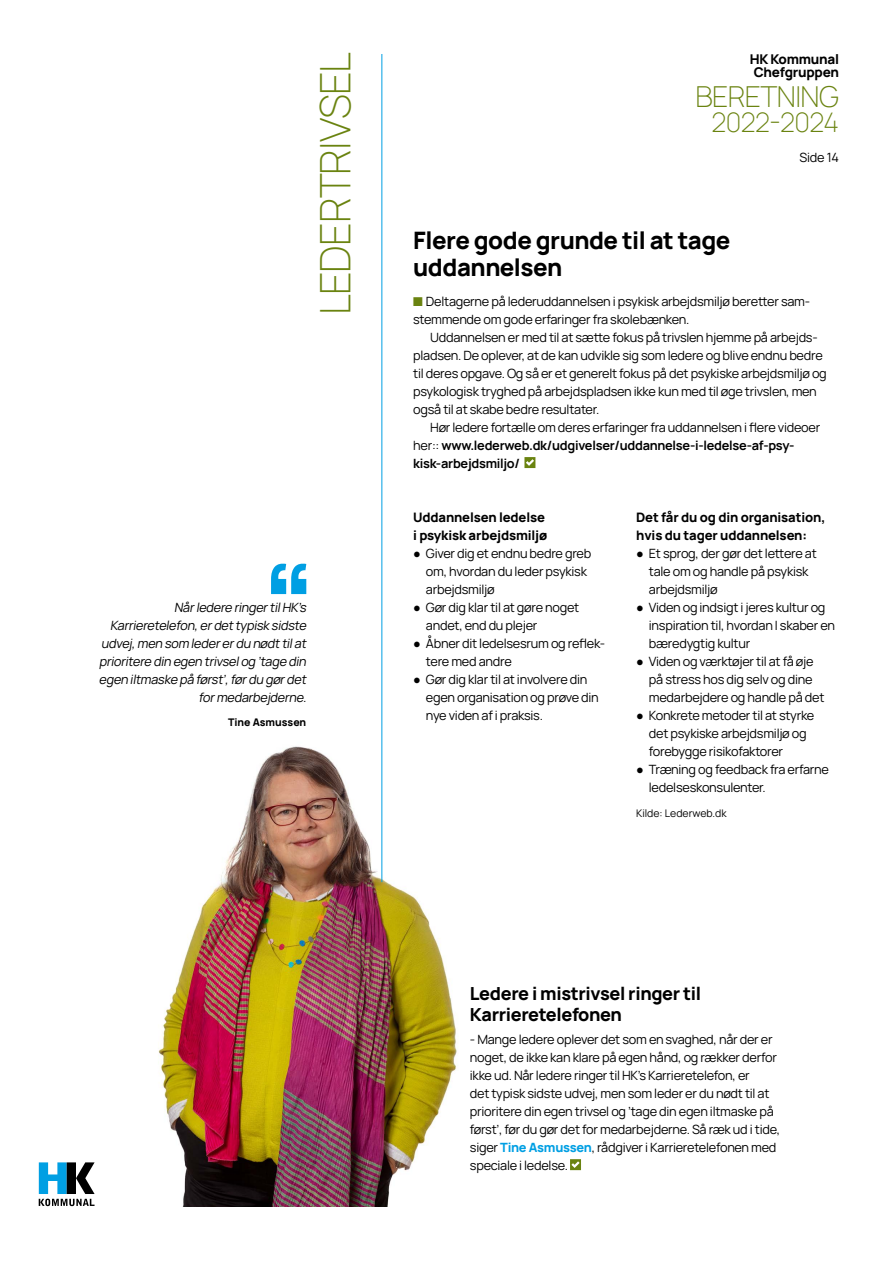
<style>
.page{position:relative;width:893px;height:1263px;background:#fff}
.page>*{position:absolute;margin:0;border:0;box-sizing:border-box;transform-origin:0 0}
.t1{font:200 42px "Manrope";letter-spacing:-.02em;color:#6a8310}
.t2{font:200 28.8px "Manrope";letter-spacing:-.02em;color:#6a8310}
.t3{font:200 26.85px "Manrope";letter-spacing:-.02em;color:#6a8310}
.t4{font:800 24px/27px "Manrope";letter-spacing:-.02em;color:#000}
.t5{font:800 18px/21px "Manrope";letter-spacing:-.02em;color:#000}
.t6{font:800 13.5px/13.5px "Manrope";letter-spacing:-.02em;color:#000}
.t7{font:800 13.05px/18px "Manrope";letter-spacing:-.01em;color:#000}
.t8{font:12.75px/18px "Manrope";letter-spacing:-.02em;color:#000}
.t9{font:italic 12.75px/18px "Manrope";color:#000;text-align:right}
.t10{font:700 12.75px/18px "Manrope";letter-spacing:-.02em;color:#000}
.t11{font:10.5px "Manrope";color:#000}
.t12{font:800 10.5px "Manrope";color:#000}
.s1{color:#6a8310}
.s2{font-weight:400}
.s3{font-family:"Verdana"}
.s4{font-weight:800;color:#009fe3}
</style>
<div class="page">
<svg style="left:39px;top:1162px;width:56px;height:44px"></svg>
<img style="left:158px;top:738px;width:299px;height:468px">
<svg style="left:524px;top:457px;width:11px;height:11px"></svg>
<svg style="left:570px;top:1159px;width:11px;height:11px"></svg>
<hr style="left:381px;top:54px;width:1px;height:828px;background:#009fe3">
<svg style="left:271px;top:563px;width:35px;height:31px"></svg>
<h1 class="t1" style="left:306px;top:315px;width:265px;rotate:-90deg">LEDERTRIVSEL</h1>
<p class="t9" style="left:99px;top:598px;width:211px">Nårledere ringertilHK’s Karrieretelefon,erdettypisk sidste udvej,men som ledererdu nødttilat prioritere din egen trivselog ’tage din egen iltmaske på først’,førdu gørdet formedarbejderne.</p>
<p class="t12" style="left:228px;top:715px;width:80px">Tine Asmussen</p>
<p class="t6" style="left:750px;top:51px;width:91px">HK Kommunal<br>Chefgruppen</p>
<h2 class="t2" style="left:695px;top:76px;width:145px">BERETNING</h2>
<h3 class="t3" style="left:711px;top:104px;width:129px">2022-2024</h3>
<p class="t8" style="left:800px;top:148px;width:41px">Side 14</p>
<h3 class="t4" style="left:413px;top:226px;width:319px">Flere gode grunde til at tage uddannelsen</h3>
<p class="t8" style="left:413px;top:292px;width:398px"><span class="s1">■</span> Deltagerne på lederuddannelsen i psykisk arbejdsmiljø beretter sam&shy;stemmende om gode erfaringer fra skolebænken.</p>
<p class="t8" style="left:413px;top:328px;width:415px;text-indent:17px">Uddannelsen er med til at sætte fokus på trivslen hjemme på arbejds&shy;pladsen. De oplever, at de kan udvikle sig som ledere og blive endnu bedre til deres opgave. Og så er et generelt fokus på det psykiske arbejdsmiljø og psykologisk tryghed på arbejdspladsen ikke kun med til øge trivslen, men også til at skabe bedre resultater.</p>
<p class="t10" style="left:413px;top:418px;width:409px;text-indent:17px"><span class="s2">Hør ledere fortælle om deres erfaringer fra uddannelsen i flere videoer her::</span> www.lederweb.dk/udgivelser/uddannelse-i-ledelse-af-psy&shy;kisk-arbejdsmiljo/</p>
<p class="t7" style="left:413px;top:508px;width:136px">Uddannelsen ledelse i psykisk arbejdsmiljø</p>
<p class="t8" style="left:426px;top:544px;width:167px;text-indent:-13px"><span class="s3">●</span> Giver dig et endnu bedre greb om, hvordan du leder psykisk arbejdsmiljø</p>
<p class="t8" style="left:426px;top:598px;width:155px;text-indent:-13px"><span class="s3">●</span> Gør dig klar til at gøre noget andet, end du plejer</p>
<p class="t8" style="left:426px;top:634px;width:181px;text-indent:-13px"><span class="s3">●</span> Åbner dit ledelsesrum og reflek&shy;tere med andre</p>
<p class="t8" style="left:426px;top:670px;width:174px;text-indent:-13px"><span class="s3">●</span> Gør dig klar til at involvere din egen organisation og prøve din nye viden af i praksis.</p>
<p class="t7" style="left:636px;top:508px;width:191px">Det får du og din organisation, hvis du tager uddannelsen:</p>
<p class="t8" style="left:649px;top:544px;width:169px;text-indent:-13px"><span class="s3">●</span> Et sprog, der gør det lettere at tale om og handle på psykisk arbejdsmiljø</p>
<p class="t8" style="left:649px;top:598px;width:188px;text-indent:-13px"><span class="s3">●</span> Viden og indsigt i jeres kultur og inspiration til, hvordan I skaber en bæredygtig kultur</p>
<p class="t8" style="left:649px;top:652px;width:177px;text-indent:-13px"><span class="s3">●</span> Viden og værktøjer til at få øje på stress hos dig selv og dine medarbejdere og handle på det</p>
<p class="t8" style="left:649px;top:706px;width:167px;text-indent:-13px"><span class="s3">●</span> Konkrete metoder til at styrke det psykiske arbejdsmiljø og forebygge risikofaktorer</p>
<p class="t8" style="left:649px;top:760px;width:182px;text-indent:-13px"><span class="s3">●</span> Træning og feedback fra erfarne ledelseskonsulenter.</p>
<p class="t11" style="left:636px;top:806px;width:92px">Kilde: Lederweb.dk</p>
<h3 class="t5" style="left:470px;top:982px;width:233px">Ledere i mistrivsel ringer til<br>Karrieretelefonen</h3>
<p class="t8" style="left:470px;top:1030px;width:312px">- Mange ledere oplever det som en svaghed, når der er noget, de ikke kan klare på egen hånd, og rækker derfor ikke ud. Når ledere ringer til HK’s Karrieretelefon, er<br>det typisk sidste udvej, men som leder er du nødt til at prioritere din egen trivsel og ’tage din egen iltmaske på først’, før du gør det for medarbejderne. Så ræk ud i tide, siger <span class="s4">Tine Asmussen</span>, rådgiver i Karrieretelefonen med speciale i ledelse.</p>
</div>
